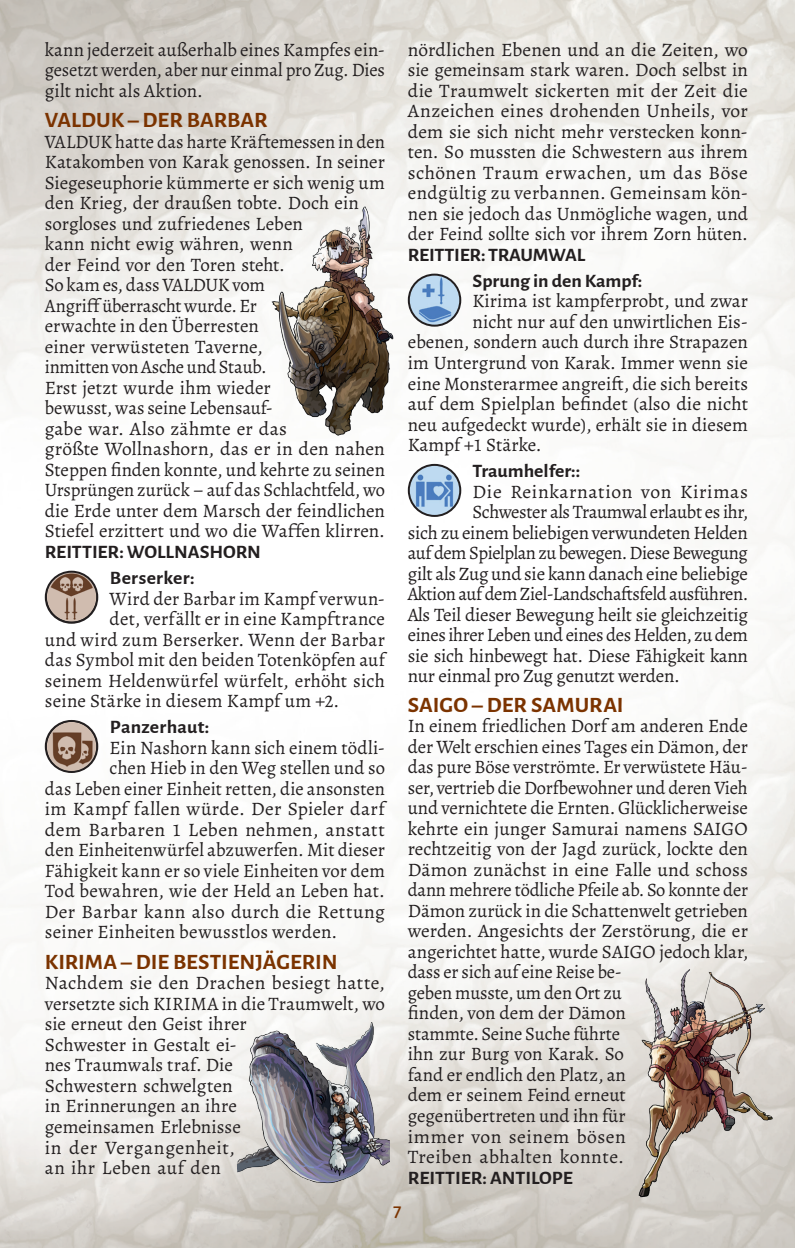
<style>
.page{position:relative;width:795px;height:1248px;background:#fff}
.page>*{position:absolute;margin:0;border:0;box-sizing:border-box;transform-origin:0 0}
.t1{font:700 22px "Alegreya Sans";color:#7b3300;scale:1.04 1}
.t2{font:500 20px "Alegreya Sans";color:#7b3300}
.t3{font:19px/20.6px "Alegreya";color:#231f20}
.t4{font:700 19px/26.2px "Alegreya Sans";letter-spacing:-.005em;color:#231f20;text-align:center;scale:1.04 1}
.t5{font:19px "Alegreya";letter-spacing:-.025em;color:#231f20}
.t6{font:19px "Alegreya";letter-spacing:-.02em;color:#231f20}
.t7{font:19px "Alegreya";letter-spacing:.02em;color:#231f20}
.t8{font:19px "Alegreya";letter-spacing:.03em;color:#231f20}
</style>
<div class="page">
<img style="left:0;top:0;width:795px;height:1248px">
<img style="left:238px;top:196px;width:199px;height:248px">
<img style="left:616px;top:956px;width:176px;height:252px">
<img style="left:238px;top:995px;width:151px;height:199px">
<img style="left:46px;top:572px;width:51px;height:50px">
<div style="left:45px;top:571px;width:53px;height:53px;border:2px solid #231f20;border-radius:50%"></div>
<img style="left:46px;top:721px;width:51px;height:51px;border-radius:26px">
<div style="left:45px;top:720px;width:53px;height:53px;border:2px solid #231f20;border-radius:50%"></div>
<img style="left:409px;top:275px;width:51px;height:51px;border-radius:26px">
<div style="left:408px;top:274px;width:53px;height:53px;border:2px solid #231f20;border-radius:50%"></div>
<img style="left:409px;top:465px;width:51px;height:51px;border-radius:26px">
<div style="left:408px;top:464px;width:53px;height:53px;border:2px solid #231f20;border-radius:50%"></div>
<p class="t3" style="left:45px;top:39px;width:342px;text-align:justify">kann jederzeit außerhalb eines Kampfes ein&shy;gesetzt werden, aber nur einmal pro Zug. Dies gilt nicht als Aktion.</p>
<p class="t1" style="left:45px;top:104px;width:216px">VALDUK – DER BARBAR</p>
<p class="t3" style="left:45px;top:131px;width:342px">VALDUK hatte das harte Kräftemessen in den Katakomben von Karak genossen. In seiner Siegeseuphorie kümmerte er sich wenig um den Krieg, der draußen tobte. Doch ein sorgloses und zufriedenes Leben<br>kann nicht ewig währen, wenn<br>der Feind vor den Toren steht.<br>So kam es, dass VALDUK vom<br>Angriff überrascht wurde. Er<br>erwachte in den Überresten<br>einer verwüsteten Taverne,<br>inmitten von Asche und Staub.<br>Erst jetzt wurde ihm wieder<br>bewusst, was seine Lebensauf-<br>gabe war. Also zähmte er das<br>größte Wollnashorn, das er in den nahen Steppen finden konnte, und kehrte zu seinen Ursprüngen zurück – auf das Schlachtfeld, wo die Erde unter dem Marsch der feindlichen Stiefel erzittert und wo die Waffen klirren.</p>
<p class="t4" style="left:45px;top:537px;width:209px">REITTIER: WOLLNASHORN<br>Berserker:</p>
<p class="t3" style="left:110px;top:588px;width:277px">Wird der Barbar im Kampf verwun-</p>
<p class="t3" style="left:110px;top:608px;width:277px">det, verfällt er in eine Kampftrance</p>
<p class="t3" style="left:45px;top:629px;width:342px">und wird zum Berserker. Wenn der Barbar</p>
<p class="t3" style="left:45px;top:649px;width:342px">das Symbol mit den beiden Totenköpfen auf</p>
<p class="t3" style="left:45px;top:670px;width:342px">seinem Heldenwürfel würfelt, erhöht sich</p>
<p class="t3" style="left:45px;top:690px;width:296px">seine Stärke in diesem Kampf um +2.</p>
<p class="t4" style="left:110px;top:712px;width:97px">Panzerhaut:</p>
<p class="t3" style="left:110px;top:737px;width:277px">Ein Nashorn kann sich einem tödli-</p>
<p class="t3" style="left:110px;top:757px;width:277px">chen Hieb in den Weg stellen und so</p>
<p class="t3" style="left:45px;top:778px;width:342px">das Leben einer Einheit retten, die ansonsten</p>
<p class="t3" style="left:45px;top:798px;width:341px">im Kampf fallen würde. Der Spieler darf</p>
<p class="t7" style="left:45px;top:817px;width:342px">dem Barbaren 1 Leben nehmen, anstatt</p>
<p class="t3" style="left:45px;top:839px;width:342px">den Einheitenwürfel abzuwerfen. Mit dieser</p>
<p class="t3" style="left:45px;top:860px;width:341px">Fähigkeit kann er so viele Einheiten vor dem</p>
<p class="t3" style="left:45px;top:880px;width:341px">Tod bewahren, wie der Held an Leben hat.</p>
<p class="t7" style="left:45px;top:899px;width:342px">Der Barbar kann also durch die Rettung</p>
<p class="t3" style="left:45px;top:921px;width:294px">seiner Einheiten bewusstlos werden.</p>
<p class="t1" style="left:45px;top:946px;width:283px">KIRIMA – DIE BESTIENJÄGERIN</p>
<p class="t3" style="left:45px;top:972px;width:342px">Nachdem sie den Drachen besiegt hatte, versetzte sich KIRIMA in die Traumwelt, wo sie erneut den Geist ihrer<br>Schwester in Gestalt ei-<br>nes Traumwals traf. Die<br>Schwestern schwelgten<br>in Erinnerungen an ihre<br>gemeinsamen Erlebnisse<br>in der Vergangenheit,<br>an ihr Leben auf den</p>
<p class="t3" style="left:408px;top:39px;width:342px">nördlichen Ebenen und an die Zeiten, wo sie gemeinsam stark waren. Doch selbst in die Traumwelt sickerten mit der Zeit die Anzeichen eines drohenden Unheils, vor dem sie sich nicht mehr verstecken konn&shy;ten. So mussten die Schwestern aus ihrem schönen Traum erwachen, um das Böse endgültig zu verbannen. Gemeinsam kön&shy;nen sie jedoch das Unmögliche wagen, und der Feind sollte sich vor ihrem Zorn hüten.</p>
<p class="t4" style="left:472px;top:240px;width:165px;text-align:left;text-indent:-65px">REITTIER: TRAUMWAL<br>Sprung in den Kampf:</p>
<p class="t3" style="left:472px;top:291px;width:277px">Kirima ist kampferprobt, und zwar</p>
<p class="t3" style="left:472px;top:311px;width:274px">nicht nur auf den unwirtlichen Eis-</p>
<p class="t3" style="left:408px;top:332px;width:342px">ebenen, sondern auch durch ihre Strapazen</p>
<p class="t3" style="left:408px;top:352px;width:342px">im Untergrund von Karak. Immer wenn sie</p>
<p class="t3" style="left:408px;top:373px;width:342px">eine Monsterarmee angreift, die sich bereits</p>
<p class="t3" style="left:408px;top:393px;width:342px">auf dem Spielplan befindet (also die nicht</p>
<p class="t3" style="left:408px;top:414px;width:342px">neu aufgedeckt wurde), erhält sie in diesem</p>
<p class="t3" style="left:408px;top:434px;width:135px">Kampf +1 Stärke.</p>
<p class="t4" style="left:472px;top:456px;width:105px">Traumhelfer::</p>
<p class="t8" style="left:472px;top:479px;width:277px">Die Reinkarnation von Kirimas</p>
<p class="t6" style="left:472px;top:500px;width:277px">Schwester als Traumwal erlaubt es ihr,</p>
<p class="t3" style="left:408px;top:522px;width:341px">sich zu einem beliebigen verwundeten Helden</p>
<p class="t5" style="left:408px;top:541px;width:341px">auf dem Spielplan zu bewegen. Diese Bewegung</p>
<p class="t3" style="left:408px;top:563px;width:342px">gilt als Zug und sie kann danach eine beliebige</p>
<p class="t5" style="left:408px;top:582px;width:342px">Aktion auf dem Ziel-Landschaftsfeld ausführen.</p>
<p class="t3" style="left:408px;top:604px;width:342px">Als Teil dieser Bewegung heilt sie gleichzeitig</p>
<p class="t6" style="left:408px;top:623px;width:342px">eines ihrer Leben und eines des Helden, zu dem</p>
<p class="t3" style="left:408px;top:645px;width:342px">sie sich hinbewegt hat. Diese Fähigkeit kann</p>
<p class="t3" style="left:408px;top:665px;width:274px">nur einmal pro Zug genutzt werden.</p>
<p class="t1" style="left:408px;top:689px;width:209px">SAIGO – DER SAMURAI</p>
<p class="t3" style="left:408px;top:715px;width:342px">In einem friedlichen Dorf am anderen Ende der Welt erschien eines Tages ein Dämon, der das pure Böse verströmte. Er verwüstete Häu&shy;ser, vertrieb die Dorfbewohner und deren Vieh und vernichtete die Ernten. Glücklicherweise kehrte ein junger Samurai namens SAIGO rechtzeitig von der Jagd zurück, lockte den Dämon zunächst in eine Falle und schoss dann mehrere tödliche Pfeile ab. So konnte der Dämon zurück in die Schattenwelt getrieben werden. Angesichts der Zerstörung, die er angerichtet hatte, wurde SAIGO jedoch klar, dass er sich auf eine Reise be-<br>geben musste, um den Ort zu<br>finden, von dem der Dämon<br>stammte. Seine Suche führte<br>ihn zur Burg von Karak. So<br>fand er endlich den Platz, an<br>dem er seinem Feind erneut gegenübertreten und ihn für<br>immer von seinem bösen<br>Treiben abhalten konnte.</p>
<p class="t4" style="left:408px;top:1163px;width:160px">REITTIER: ANTILOPE</p>
<p class="t2" style="left:393px;top:1197px;width:10px">7</p>
</div>
